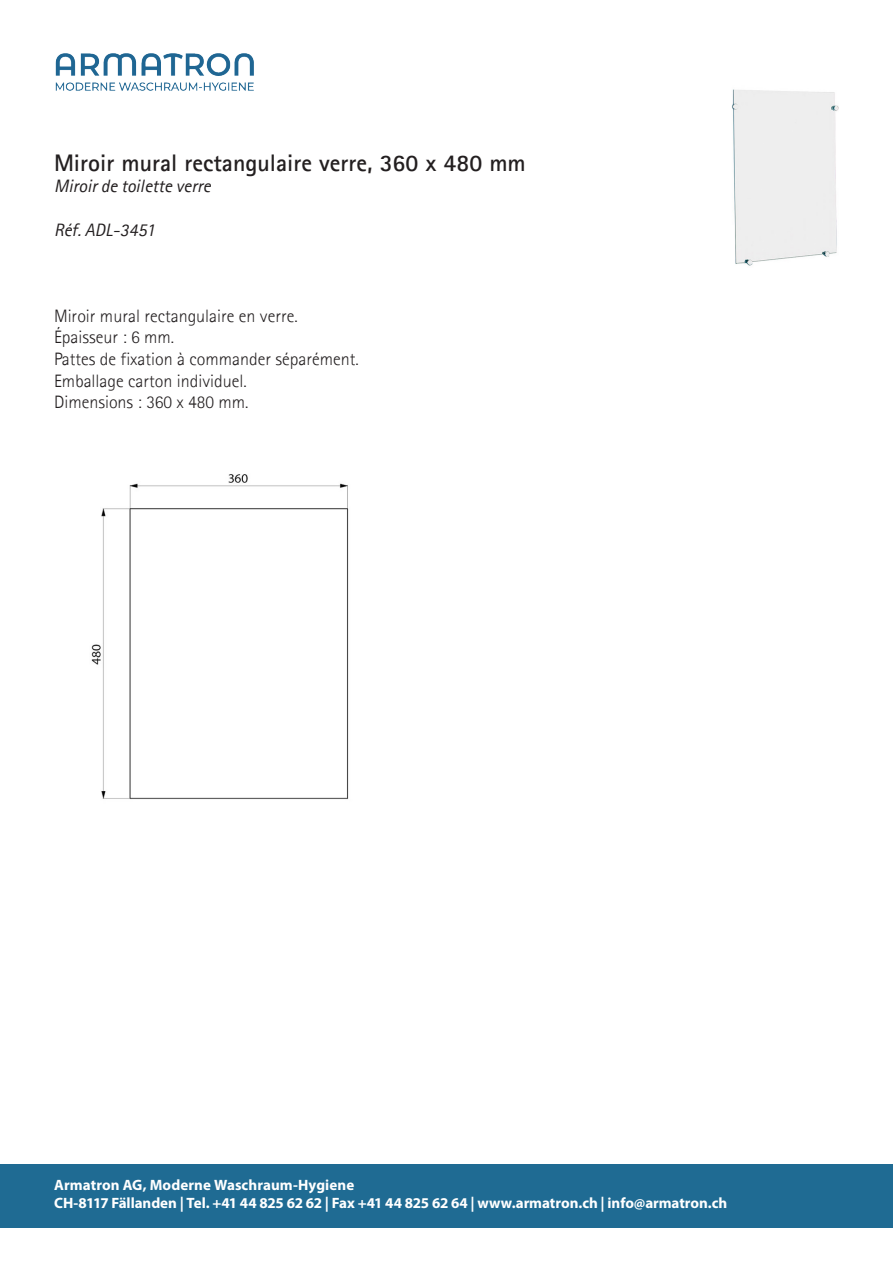
<style>
.page{position:relative;width:893px;height:1263px;background:#fff}
.page>*{position:absolute;margin:0;border:0;box-sizing:border-box;transform-origin:0 0}
.t1{font:700 24px "Agfa Rotis Sans Serif";color:#231f20}
.t2{font:300 18px/21.6px "Agfa Rotis Sans Serif";color:#231f20}
.t3{font:italic 18px "Agfa Rotis Sans Serif";color:#231f20}
.t4{font:700 15px/18px "Myriad Pro";letter-spacing:-.005em;color:#fff}
</style>
<div class="page">
<div style="left:0;top:1164px;width:893px;height:64px;background:#1f6b93"></div>
<img style="left:55px;top:53px;width:199px;height:38px">
<img style="left:732px;top:89px;width:107px;height:177px">
<img style="left:91px;top:474px;width:258px;height:326px">
<h1 class="t1" style="left:54px;top:154px;width:473px">Miroir mural rectangulaire verre, 360 x 480 mm</h1>
<p class="t3" style="left:54px;top:180px;width:158px">Miroir de toilette verre</p>
<p class="t3" style="left:54px;top:223px;width:103px">Réf. ADL-3451</p>
<p class="t2" style="left:54px;top:305px;width:306px">Miroir mural rectangulaire en verre.<br>Épaisseur : 6 mm.<br>Pattes de fixation à commander séparément.<br>Emballage carton individuel.<br>Dimensions : 360 x 480 mm.</p>
<p class="t4" style="left:54px;top:1177px;width:675px">Armatron AG, Moderne Waschraum-Hygiene<br>CH-8117 Fällanden | Tel. +41 44 825 62 62 | Fax +41 44 825 62 64 | www.armatron.ch | info@armatron.ch</p>
</div>
